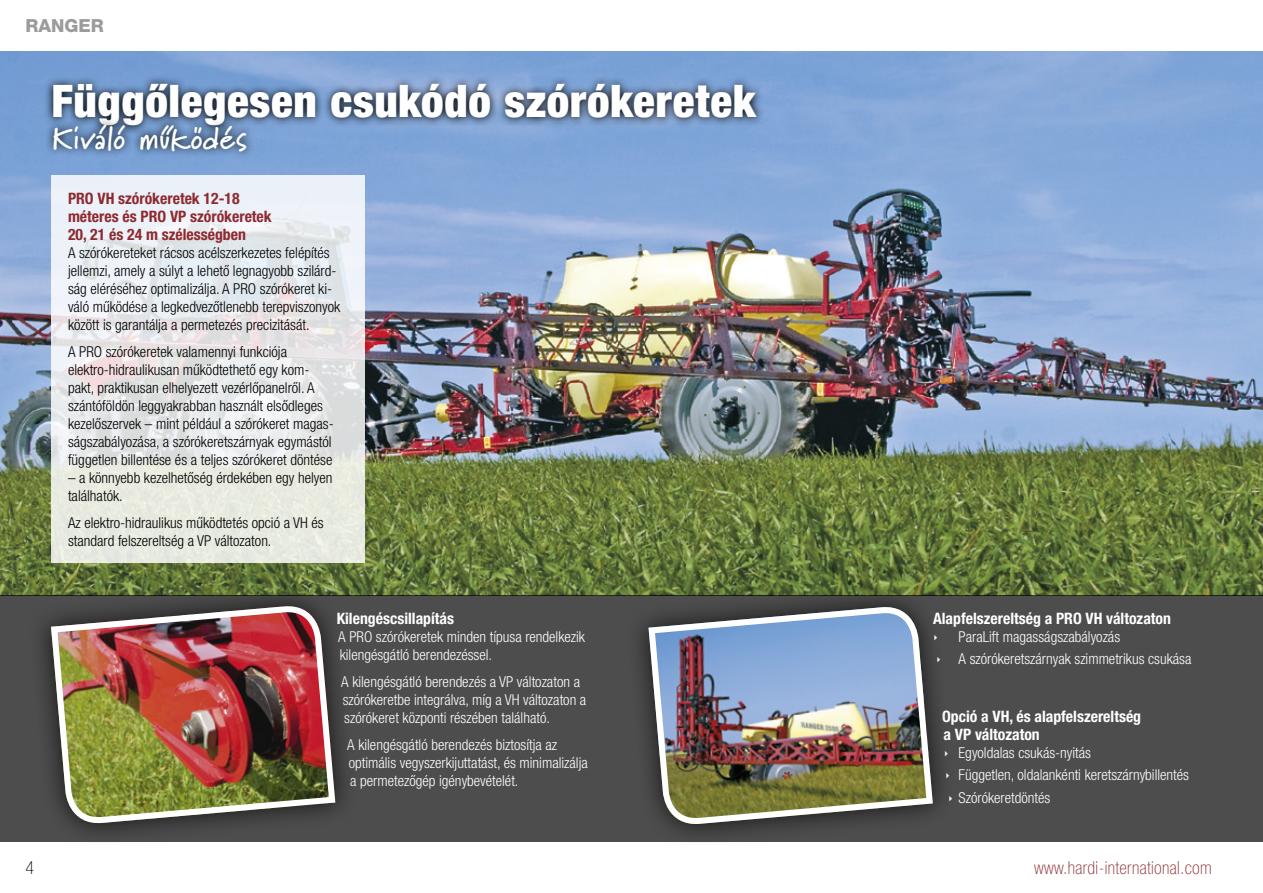
<style>
.page{position:relative;width:1263px;height:893px;background:#fff}
.page>*{position:absolute;margin:0;border:0;box-sizing:border-box;transform-origin:0 0}
.t1{font:900 condensed 45px "Helvetica Neue LT Pro";letter-spacing:.015em;color:#fff}
.t2{font:700 31.5px "Marydale";letter-spacing:.01em;color:#fff}
.t3{font:100 condensed 18px "Helvetica Neue LT Pro";letter-spacing:.02em;color:#8e2930}
.t4{font:800 18px "Helvetica Neue LT Pro";color:#9c9b9b}
.t5{font:100 condensed 18px "Helvetica Neue LT Pro";color:#000}
.t6{font:700 condensed 15.75px/18px "Helvetica Neue LT Pro";color:#fff}
.t7{font:700 condensed 15.75px/18px "Helvetica Neue LT Pro";color:#8e2930}
.t8{font:300 condensed 15px/18px "Helvetica Neue LT Pro";color:#000}
.t9{font:300 condensed 15px/18px "Helvetica Neue LT Pro";color:#fff}
</style>
<div class="page">
<img style="left:0;top:51px;width:1263px;height:544px">
<div style="left:0;top:595px;width:1263px;height:247px;background:#4d4d4d"></div>
<svg style="left:51px;top:175px;width:313px;height:387px;background:#e8eaea"></svg>
<svg style="left:44px;top:75px;width:721px;height:60px;background:#5a7396"></svg>
<svg style="left:45px;top:116px;width:210px;height:44px;background:#5e7da6"></svg>
<div style="left:28px;top:583px;width:330px;height:263px;background:#000;opacity:.75"></div>
<img style="left:48px;top:607px;width:291px;height:216px">
<div style="left:626px;top:584px;width:329px;height:263px;background:#000;opacity:.75"></div>
<img style="left:648px;top:607px;width:285px;height:220px">
<img style="left:645px;top:608px;width:291px;height:215px">
<svg style="left:935px;top:634px;width:2px;height:6px"></svg>
<svg style="left:945px;top:751px;width:3px;height:5px"></svg>
<svg style="left:947px;top:773px;width:2px;height:6px"></svg>
<svg style="left:950px;top:795px;width:2px;height:6px"></svg>
<p class="t4" style="left:26px;top:15px;width:80px">RANGER</p>
<h1 class="t1" style="left:52px;top:74px;width:705px">Függőlegesen csukódó szórókeretek</h1>
<h2 class="t2" style="left:52px;top:119px;width:197px">Kiváló működés</h2>
<p class="t7" style="left:68px;top:189px;width:205px">PRO VH szórókeretek 12-18 méteres és PRO VP szórókeretek<br>20, 21 és 24 m szélességben</p>
<p class="t8" style="left:68px;top:243px;width:274px">A szórókereteket rácsos acélszerkezetes felépítés jellemzi, amely a súlyt a lehető legnagyobb szilárd&shy;ság eléréséhez optimalizálja. A PRO szórókeret ki&shy;váló működése a legkedvezőtlenebb terepviszonyok között is garantálja a permetezés precizitását.</p>
<p class="t8" style="left:68px;top:342px;width:267px">A PRO szórókeretek valamennyi funkciója elektro-hidraulikusan működtethető egy kom&shy;pakt, praktikusan elhelyezett vezérlőpanelről. A szántóföldön leggyakrabban használt elsődleges kezelőszervek – mint például a szórókeret magas&shy;ságszabályozása, a szórókeretszárnyak egymástól független billentése és a teljes szórókeret döntése</p>
<p class="t8" style="left:68px;top:468px;width:266px">– a könnyebb kezelhetőség érdekében egy helyen találhatók.</p>
<p class="t8" style="left:68px;top:513px;width:257px">Az elektro-hidraulikus működtetés opció a VH és standard felszereltség a VP változaton.</p>
<p class="t5" style="left:26px;top:857px;width:10px">4</p>
<p class="t6" style="left:337px;top:609px;width:119px">Kilengéscsillapítás</p>
<p class="t9" style="left:338px;top:627px;width:248px">A PRO szórókeretek minden típusa rendelkezik kilengésgátló berendezéssel.</p>
<p class="t9" style="left:341px;top:672px;width:247px">A kilengésgátló berendezés a VP változaton a szórókeretbe integrálva, míg a VH változaton a szórókeret központi részében található.</p>
<p class="t9" style="left:347px;top:735px;width:242px">A kilengésgátló berendezés biztosítja az optimális vegyszerkijuttatást, és minimalizálja a permetezőgép igénybevételét.</p>
<p class="t6" style="left:933px;top:609px;width:239px">Alapfelszereltség a PRO VH változaton</p>
<p class="t9" style="left:959px;top:625px;width:234px;line-height:22.2px">ParaLift magasságszabályozás<br>A szórókeretszárnyak szimmetrikus csukása</p>
<p class="t6" style="left:942px;top:708px;width:201px">Opció a VH, és alapfelszereltség a VP változaton</p>
<p class="t9" style="left:959px;top:742px;width:232px;line-height:22.2px">Egyoldalas csukás-nyitás<br>Független, oldalankénti keretszárnybillentés<br>Szórókeretdöntés</p>
<p class="t3" style="left:1034px;top:857px;width:179px">www.hardi-international.com</p>
</div>
